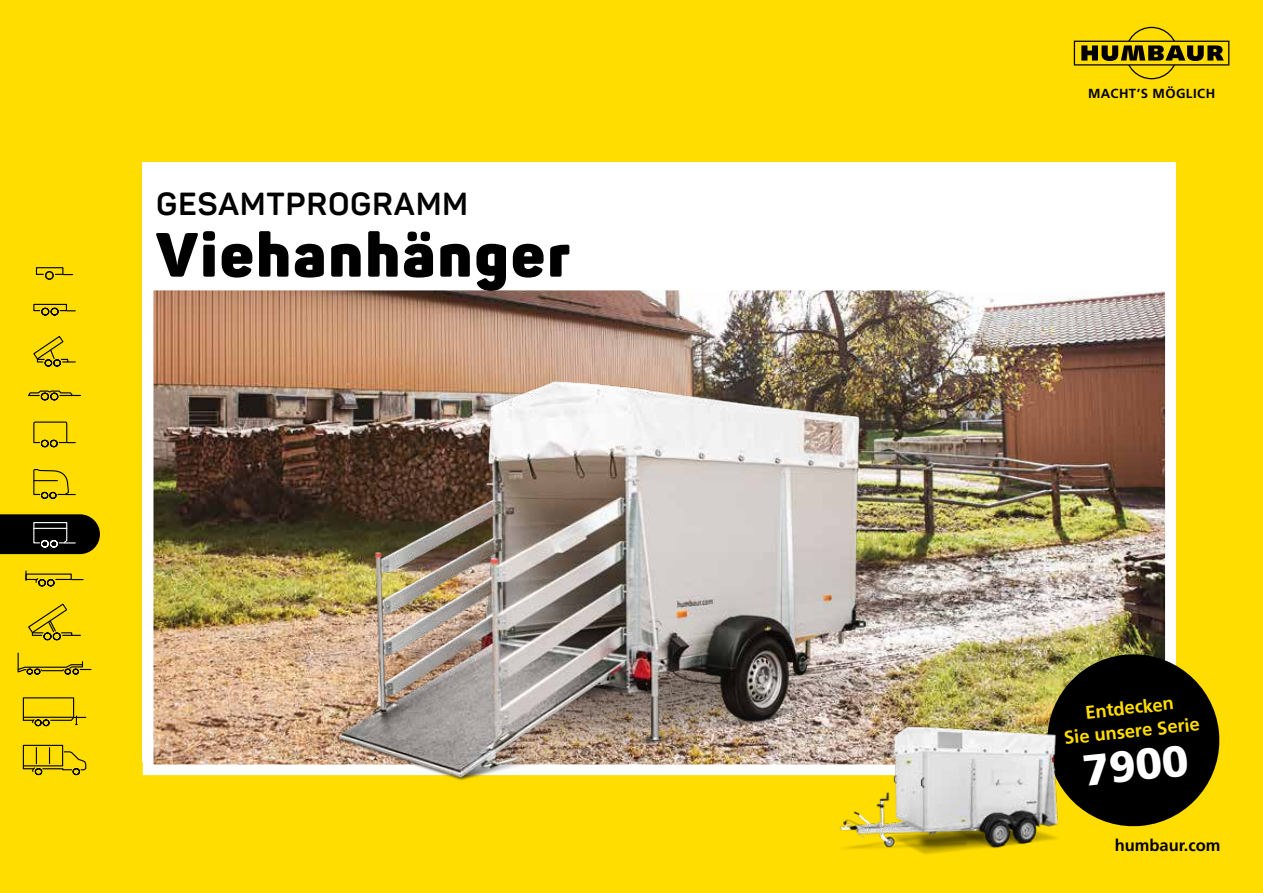
<style>
.page{position:relative;width:1263px;height:893px;background:#fd0}
.page>*{position:absolute;margin:0;border:0;box-sizing:border-box;transform-origin:0 0}
.t1{font:900 61.5px "Panton";letter-spacing:.04em;color:#000}
.t2{font:43.5px "Frutiger LT 75 Blk";color:#fff}
.t3{font:700 31.5px "Panton";letter-spacing:.02em;color:#000}
.t4{font:18.3px/23.4px "Frutiger LT 65 Bd";color:#fd0;text-align:center}
.t5{font:16.5px "Frutiger LT 65 Bd";color:#000}
.t6{font:700 13.2px "Frutiger";letter-spacing:.035em;color:#000}
</style>
<div class="page">
<svg style="left:1074px;top:27px;width:155px;height:52px"></svg>
<div style="left:45px;top:271px;width:9px;height:9px;border:1px solid #000;border-radius:50%"></div>
<svg style="left:35px;top:267px;width:38px;height:8px"></svg>
<svg style="left:33px;top:303px;width:42px;height:13px"></svg>
<svg style="left:33px;top:421px;width:42px;height:27px"></svg>
<svg style="left:33px;top:336px;width:43px;height:31px"></svg>
<svg style="left:28px;top:390px;width:53px;height:11px"></svg>
<svg style="left:33px;top:469px;width:42px;height:30px"></svg>
<svg style="left:0;top:514px;width:100px;height:40px"></svg>
<svg style="left:25px;top:571px;width:58px;height:16px"></svg>
<svg style="left:28px;top:603px;width:53px;height:38px"></svg>
<svg style="left:17px;top:652px;width:74px;height:23px"></svg>
<div style="left:23px;top:697px;width:51px;height:21px;border:1px solid #000"></div>
<svg style="left:22px;top:715px;width:64px;height:12px"></svg>
<div style="left:23px;top:745px;width:40px;height:21px;border:1px solid #000"></div>
<svg style="left:22px;top:746px;width:65px;height:30px"></svg>
<div style="left:142px;top:162px;width:1033px;height:600px;background:#fff"></div>
<img style="left:155px;top:292px;width:1009px;height:471px">
<div style="left:143px;top:280px;width:1033px;height:495px;border:11px solid #fff"></div>
<img style="left:280px;top:354px;width:671px;height:427px">
<svg style="left:1043px;top:650px;width:177px;height:177px"></svg>
<img style="left:829px;top:720px;width:247px;height:135px">
<h3 class="t3" style="left:156px;top:184px;width:314px">GESAMTPROGRAMM</h3>
<h1 class="t1" style="left:156px;top:215px;width:416px">Viehanhänger</h1>
<p class="t6" style="left:1088px;top:86px;width:129px">MACHT’S MÖGLICH</p>
<p class="t4" style="left:1060px;top:703px;width:138px;rotate:-6deg">Entdecken<br>Sie unsere Serie</p>
<h2 class="t2" style="left:1080px;top:745px;width:108px;rotate:-6deg">7900</h2>
<p class="t5" style="left:1115px;top:836px;width:107px">humbaur.com</p>
</div>
